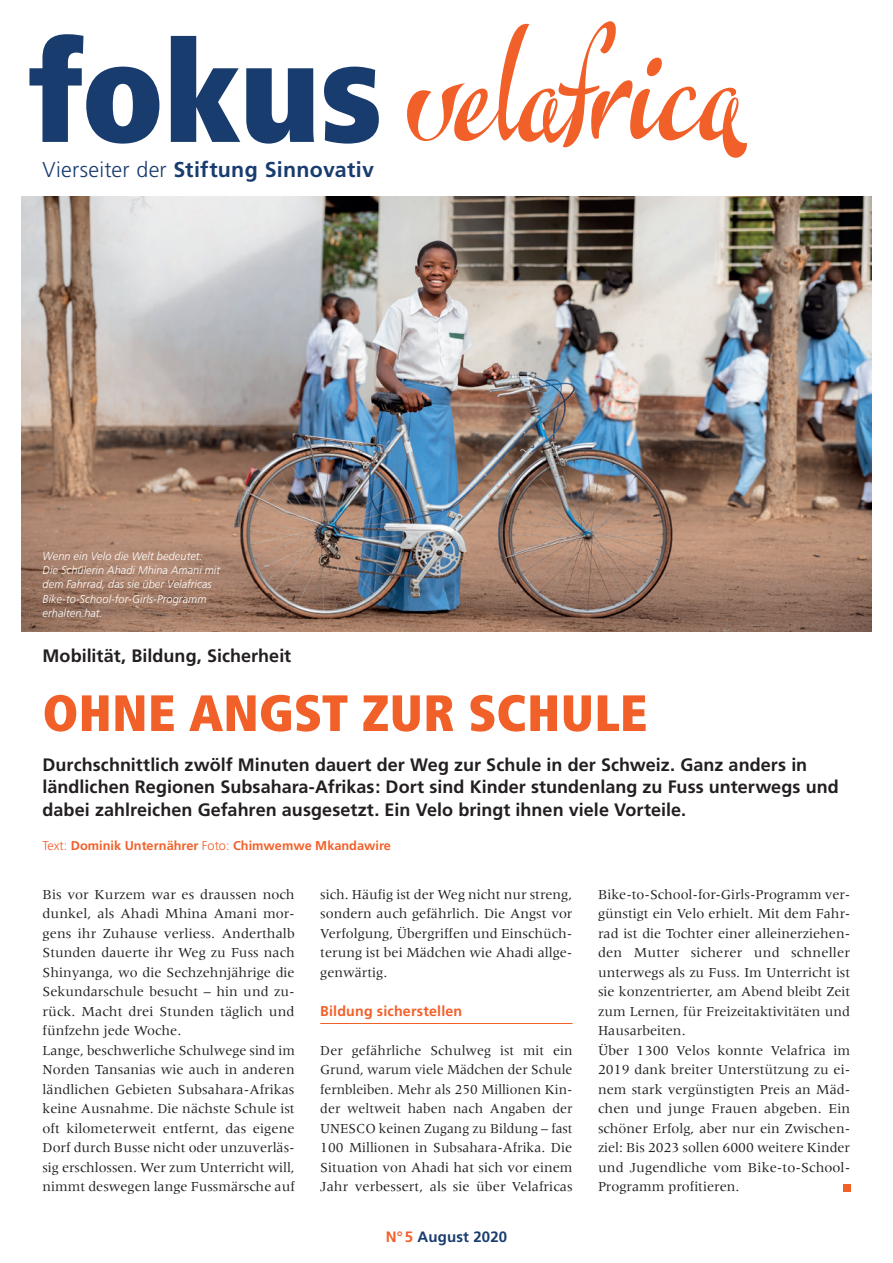
<style>
.page{position:relative;width:893px;height:1263px;background:#fff}
.page>*{position:absolute;margin:0;border:0;box-sizing:border-box;transform-origin:0 0}
.t1{font:900 condensed 141.3px "Frutiger";letter-spacing:-.015em;color:#193c6f}
.t2{font:900 condensed 51px "Frutiger";letter-spacing:.01em;color:#f2602a}
.t3{font:700 21.45px "Frutiger";letter-spacing:.015em;color:#193c6f}
.t4{font:700 18px/22.5px "Frutiger";letter-spacing:.005em;color:#231f20}
.t5{font:700 15px "Frutiger";letter-spacing:.01em;color:#193c6f}
.t6{font:14.25px/19.5px "Meridien";color:#231f20}
.t7{font:700 14.25px "Frutiger";letter-spacing:.015em;color:#f2602a}
.t8{font:700 12.75px "Frutiger";color:#f2602a}
.t9{font:italic 300 11.25px/14.2px "Frutiger";letter-spacing:.01em;color:#fff}
.s1{font-weight:300}
.s2{color:#f2602a}
</style>
<div class="page">
<svg style="left:407px;top:21px;width:340px;height:137px"></svg>
<img style="left:21px;top:197px;width:851px;height:434px">
<hr style="left:320px;top:1023px;width:252px;height:1px;background:#f2602a">
<div style="left:843px;top:1184px;width:7px;height:7px;background:#f2602a"></div>
<h1 class="t1" style="left:28px;top:6px;width:356px">fokus</h1>
<h3 class="t3" style="left:43px;top:157px;width:333px"><span class="s1">Vierseiter der</span> Stiftung Sinnovativ</h3>
<p class="t9" style="left:43px;top:549px;width:179px">Wenn ein Velo die Welt bedeutet:<br>Die Schülerin Ahadi Mhina Amani mit dem Fahrrad, das sie über Velafricas<br>Bike-to-School-for-Girls-Programm erhalten hat.</p>
<p class="t4" style="left:43px;top:645px;width:250px">Mobilität, Bildung, Sicherheit</p>
<h2 class="t2" style="left:43px;top:682px;width:606px">OHNE ANGST ZUR SCHULE</h2>
<p class="t4" style="left:43px;top:753px;width:798px">Durchschnittlich zwölf Minuten dauert der Weg zur Schule in der Schweiz. Ganz anders in ländlichen Regionen Subsahara-Afrikas: Dort sind Kinder stundenlang zu Fuss unterwegs und dabei zahlreichen Gefahren ausgesetzt. Ein Velo bringt ihnen viele Vorteile.</p>
<p class="t8" style="left:43px;top:837px;width:350px"><span class="s1">Text:</span> Dominik Unternährer <span class="s1">Foto:</span> Chimwemwe Mkandawire</p>
<p class="t6" style="left:43px;top:884px;width:254px">Bis vor Kurzem war es draussen noch dunkel, als Ahadi Mhina Amani mor&shy;gens ihr Zuhause verliess. Anderthalb Stunden dauerte ihr Weg zu Fuss nach Shinyanga, wo die Sechzehnjährige die Sekundarschule besucht – hin und zu&shy;rück. Macht drei Stunden täglich und fünfzehn jede Woche.<br>Lange, beschwerliche Schulwege sind im Norden Tansanias wie auch in anderen ländlichen Gebieten Subsahara-Afrikas keine Ausnahme. Die nächste Schule ist oft kilometerweit entfernt, das eigene Dorf durch Busse nicht oder unzuverläs&shy;sig erschlossen. Wer zum Unterricht will, nimmt deswegen lange Fussmärsche auf</p>
<p class="t6" style="left:320px;top:884px;width:254px;text-align:justify">sich. Häufig ist der Weg nicht nur streng, sondern auch gefährlich. Die Angst vor Verfolgung, Übergriffen und Einschüch&shy;terung ist bei Mädchen wie Ahadi allge&shy;genwärtig.</p>
<p class="t6" style="left:598px;top:884px;width:254px">Bike-to-School-for-Girls-Programm ver&shy;günstigt ein Velo erhielt. Mit dem Fahr&shy;rad ist die Tochter einer alleinerziehen&shy;den Mutter sicherer und schneller unterwegs als zu Fuss. Im Unterricht ist sie konzentrierter, am Abend bleibt Zeit zum Lernen, für Freizeitaktivitäten und Hausarbeiten.<br>Über 1300 Velos konnte Velafrica im 2019 dank breiter Unterstützung zu ei&shy;nem stark vergünstigten Preis an Mäd&shy;chen und junge Frauen abgeben. Ein schöner Erfolg, aber nur ein Zwischen&shy;ziel: Bis 2023 sollen 6000 weitere Kinder und Jugendliche vom Bike-to-School-Programm profitieren.</p>
<p class="t7" style="left:320px;top:1002px;width:144px">Bildung sicherstellen</p>
<p class="t6" style="left:320px;top:1040px;width:254px;text-align:justify">Der gefährliche Schulweg ist mit ein Grund, warum viele Mädchen der Schule fernbleiben. Mehr als 250 Millionen Kin&shy;der weltweit haben nach Angaben der UNESCO keinen Zugang zu Bildung – fast 100 Millionen in Subsahara-Afrika. Die Situation von Ahadi hat sich vor einem Jahr verbessert, als sie über Velafricas</p>
<p class="t5" style="left:386px;top:1228px;width:123px"><span class="s2">N°5</span> August 2020</p>
</div>
